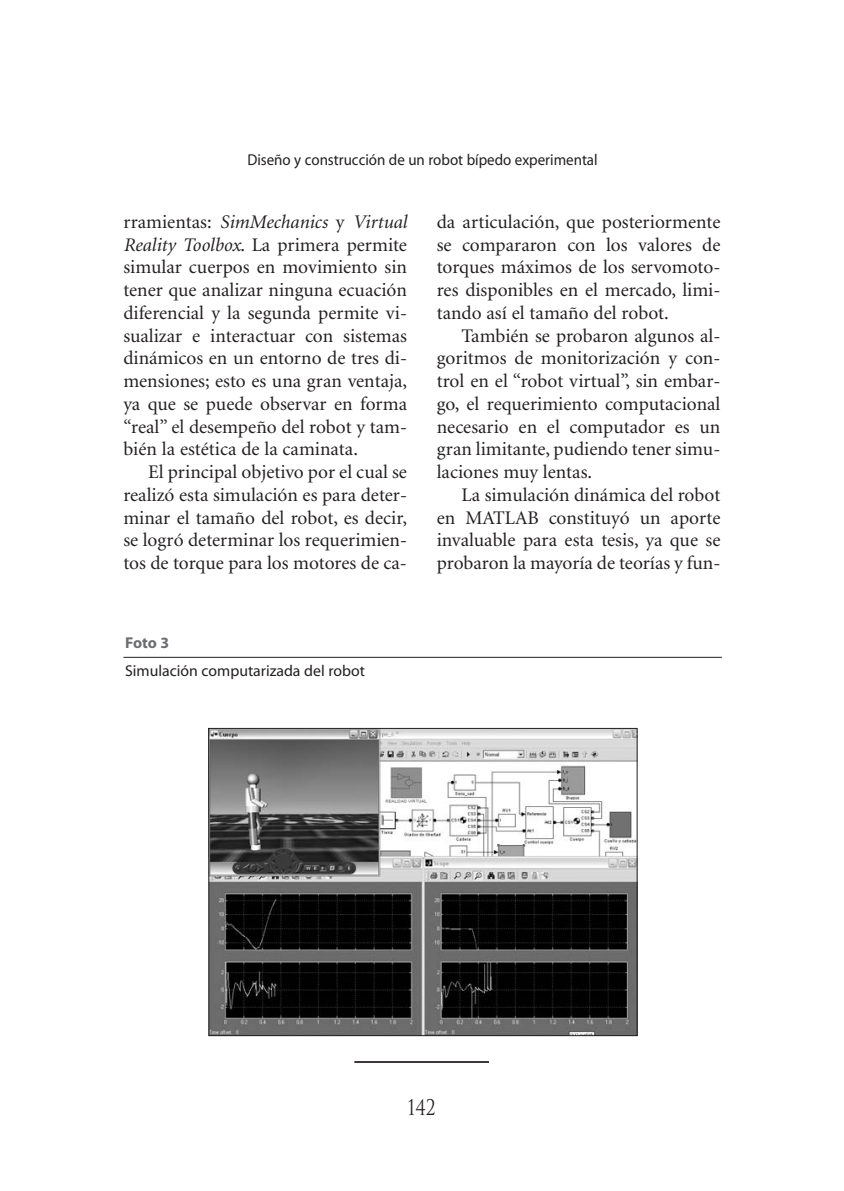
<style>
.page{position:relative;width:844px;height:1191px;background:#fff}
.page>*{position:absolute;margin:0;border:0;box-sizing:border-box;transform-origin:0 0}
.t1{font:21px "Trajan";color:#231f20;scale:.8 1}
.t2{font:19.25px/22.8px "Minion";color:#231f20;text-align:justify}
.t3{font:15.75px "Myriad";color:#231f20;scale:.95 1}
.t4{font:15.75px "Myriad";color:#231f20}
.t5{font:700 15.75px "Myriad";color:#6c6d70}
.s1{font-style:italic}
</style>
<div class="page">
<hr style="left:354px;top:1061px;width:135px;height:1px;background:#231f20">
<img style="left:210px;top:730px;width:425px;height:304px">
<div style="left:208px;top:728px;width:429px;height:308px;border:1px solid #231f20"></div>
<hr style="left:123px;top:657px;width:598px;height:1px;background:#231f20">
<p class="t3" style="left:247px;top:154px;width:370px">Diseño y construcción de un robot bípedo experimental</p>
<p class="t2" style="left:123px;top:212px;width:285px">rramientas: <span class="s1">SimMechanics</span> y <span class="s1">Virtual Reality Toolbox</span>. La primera permite simular cuerpos en movimiento sin tener que analizar ninguna ecuación diferencial y la segunda permite vi&shy;sualizar e interactuar con sistemas dinámicos en un entorno de tres di&shy;mensiones; esto es una gran ventaja, ya que se puede observar en forma “real” el desempeño del robot y tam&shy;bién la estética de la caminata.</p>
<p class="t2" style="left:123px;top:462px;width:285px;text-indent:25px">El principal objetivo por el cual se realizó esta simulación es para deter&shy;minar el tamaño del robot, es decir, se logró determinar los requerimien&shy;tos de torque para los motores de ca-</p>
<p class="t5" style="left:125px;top:637px;width:46px">Foto 3</p>
<p class="t4" style="left:125px;top:665px;width:241px">Simulación computarizada del robot</p>
<p class="t2" style="left:436px;top:212px;width:285px">da articulación, que posteriormente se compararon con los valores de torques máximos de los servomoto&shy;res disponibles en el mercado, limi&shy;tando así el tamaño del robot.</p>
<p class="t2" style="left:436px;top:325px;width:285px;text-indent:25px">También se probaron algunos al&shy;goritmos de monitorización y con&shy;trol en el “robot virtual”, sin embar&shy;go, el requerimiento computacional necesario en el computador es un gran limitante, pudiendo tener simu&shy;laciones muy lentas.</p>
<p class="t2" style="left:436px;top:485px;width:285px;text-indent:25px">La simulación dinámica del robot en MATLAB constituyó un aporte invaluable para esta tesis, ya que se probaron la mayoría de teorías y fun-</p>
<p class="t1" style="left:407px;top:1095px;width:37px">142</p>
</div>
